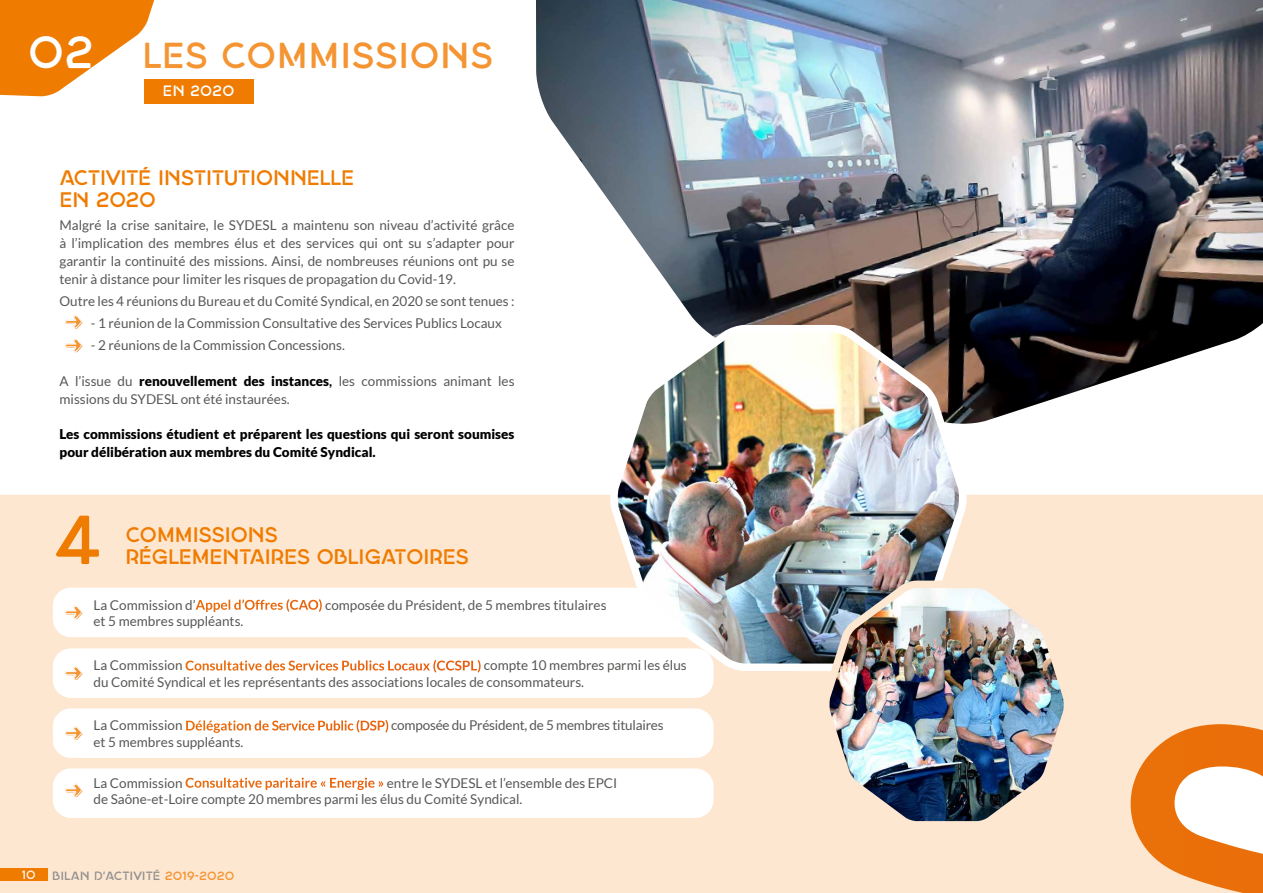
<style>
.page{position:relative;width:1263px;height:893px;background:#fff}
.page>*{position:absolute;margin:0;border:0;box-sizing:border-box;transform-origin:0 0}
.t1{font:36px "Georgina";color:#f49432}
.t2{font:21px/22.2px "Georgina";letter-spacing:-.03em;color:#ef7b00}
.t3{font:15px "Georgina";color:#fff}
.t4{font:13.5px/18px "Lato";color:#575756}
.t5{font:900 13.5px/18px "Lato";color:#000}
.t6{font:12px "Georgina";color:#90908f}
.t7{font:12px "Georgina";color:#fef3e8}
.s1{font-size:45px;color:#fff}
.s2{font-weight:900;color:#000}
.s3{font-weight:700;color:#000}
.s4{font-weight:700;color:#fff}
.s5{color:#f49432}
</style>
<div class="page">
<svg style="left:0;top:0;width:155px;height:96px"></svg>
<div style="left:0;top:495px;width:1263px;height:398px;background:#fee7d1"></div>
<div style="left:0;top:868px;width:47px;height:12px;background:#ef7b00"></div>
<svg style="left:55px;top:516px;width:44px;height:48px;background:#f7ba7b"></svg>
<img style="left:536px;top:0;width:727px;height:424px">
<div style="left:144px;top:79px;width:109px;height:25px;background:#ef7b00"></div>
<svg style="left:64px;top:315px;width:18px;height:14px"></svg>
<svg style="left:64px;top:338px;width:18px;height:14px"></svg>
<div style="left:53px;top:648px;width:660px;height:50px;background:#fff;border-radius:18px"></div>
<div style="left:53px;top:588px;width:660px;height:49px;background:#fff;border-radius:18px"></div>
<div style="left:53px;top:708px;width:660px;height:50px;background:#fff;border-radius:18px"></div>
<div style="left:53px;top:768px;width:660px;height:50px;background:#fff;border-radius:18px"></div>
<svg style="left:64px;top:605px;width:18px;height:14px"></svg>
<svg style="left:64px;top:666px;width:18px;height:14px"></svg>
<svg style="left:64px;top:726px;width:18px;height:14px"></svg>
<svg style="left:64px;top:783px;width:18px;height:14px"></svg>
<img style="left:605px;top:321px;width:367px;height:354px">
<img style="left:816px;top:576px;width:261px;height:257px">
<svg style="left:1131px;top:724px;width:132px;height:169px"></svg>
<h1 class="t1" style="left:28px;top:35px;width:467px"><span class="s1">02</span> LES COMMISSIONS</h1>
<p class="t3" style="left:163px;top:83px;width:73px">EN 2020</p>
<h2 class="t2" style="left:60px;top:167px;width:296px">ACTIVITÉ INSTITUTIONNELLE<br>EN 2020</h2>
<p class="t4" style="left:60px;top:216px;width:456px;text-align:justify">Malgré la crise sanitaire, le SYDESL a maintenu son niveau d’activité grâce à l’implication des membres élus et des services qui ont su s’adapter pour garantir la continuité des missions. Ainsi, de nombreuses réunions ont pu se tenir à distance pour limiter les risques de propagation du Covid-19.</p>
<p class="t4" style="left:60px;top:292px;width:456px">Outre les 4 réunions du Bureau et du Comité Syndical, en 2020 se sont tenues :</p>
<p class="t4" style="left:91px;top:314px;width:413px">- 1 réunion de la Commission Consultative des Services Publics Locaux</p>
<p class="t4" style="left:91px;top:336px;width:256px">- 2 réunions de la Commission Concessions.</p>
<p class="t4" style="left:60px;top:372px;width:456px">A l’issue du <span class="s2">renouvellement des instances</span><span class="s3">,</span> les commissions animant les missions du SYDESL ont été instaurées.</p>
<p class="t5" style="left:60px;top:425px;width:456px">Les commissions étudient et préparent les questions qui seront soumises pour délibération aux membres du Comité Syndical.</p>
<h2 class="t2" style="left:125px;top:524px;width:345px">COMMISSIONS<br>RÉGLEMENTAIRES OBLIGATOIRES</h2>
<p class="t4" style="left:94px;top:597px;width:514px;line-height:16.2px">La Commission d’<span class="s4">Appel d’Offres (CAO)</span> composée du Président, de 5 membres titulaires et 5 membres suppléants.</p>
<p class="t4" style="left:94px;top:657px;width:595px;line-height:16.2px">La Commission <span class="s4">Consultative des Services Publics Locaux (CCSPL)</span> compte 10 membres parmi les élus du Comité Syndical et les représentants des associations locales de consommateurs.</p>
<p class="t4" style="left:94px;top:717px;width:572px;line-height:16.2px">La Commission <span class="s4">Délégation de Service Public (DSP)</span> composée du Président, de 5 membres titulaires et 5 membres suppléants.</p>
<p class="t4" style="left:94px;top:774px;width:525px;line-height:16.2px">La Commission <span class="s4">Consultative paritaire « Energie »</span> entre le SYDESL et l’ensemble des EPCI de Saône-et-Loire compte 20 membres parmi les élus du Comité Syndical.</p>
<p class="t7" style="left:19px;top:867px;width:15px">10</p>
<p class="t6" style="left:52px;top:867px;width:184px">BILAN D’ACTIVITÉ <span class="s5">2019-2020</span></p>
<p class="t6" style="left:52px;top:869px;width:184px">BILAN D’ACTIVITÉ <span class="s5">2019-2020</span></p>
<p class="t7" style="left:22px;top:868px;width:15px">10</p>
</div>
